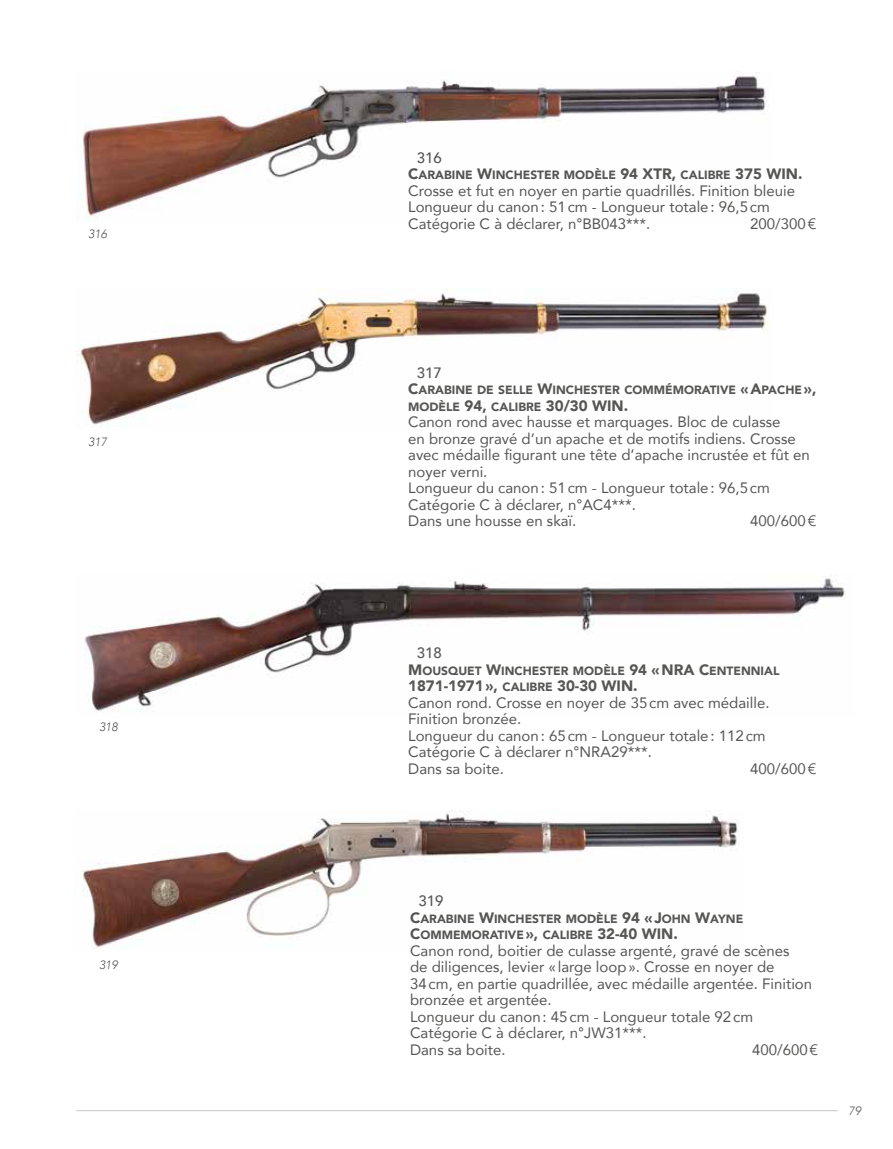
<style>
.page{position:relative;width:893px;height:1149px;background:#fff}
.page>*{position:absolute;margin:0;border:0;box-sizing:border-box;transform-origin:0 0}
.Fiches_Objets_Gras_S{font:15px/16.5px "Avenir";color:#565655}
.Fiches_Objets_Gras_S-2{font:500 15px "Avenir";color:#565655}
.Fiches_Objets_Gras_S-3{font:12px/16.5px "Avenir Black SC800";color:#565655}
.Légendes_Centrée__ob{font:italic 300 12px "Avenir";color:#565655}
.s1{font-size:15px}
.s2{font-family:"Avenir Black SC800"}
.s3{font-family:"Avenir Black SC800";font-size:12px}
</style>
<div class="page">
<img style="left:77px;top:72px;width:691px;height:147px">
<img style="left:77px;top:288px;width:691px;height:138px">
<img style="left:84px;top:575px;width:761px;height:137px">
<img style="left:82px;top:810px;width:656px;height:139px">
<hr style="left:77px;top:1109px;width:761px;height:1px;background:#c5c6c6">
<p class="Légendes_Centrée__ob" style="left:88px;top:227px;width:20px">316</p>
<p class="Légendes_Centrée__ob" style="left:88px;top:435px;width:20px">317</p>
<p class="Légendes_Centrée__ob" style="left:99px;top:719px;width:20px">318</p>
<p class="Légendes_Centrée__ob" style="left:99px;top:957px;width:20px">319</p>
<p class="Fiches_Objets_Gras_S-2" style="left:417px;top:145px;width:27px">316</p>
<p class="Fiches_Objets_Gras_S-3" style="left:408px;top:167px;width:396px"><span class="s1">C</span>ARABINE <span class="s1">W</span>INCHESTER MODÈLE <span class="s1">94 XTR,</span> CALIBRE <span class="s1">375 WIN .</span></p>
<p class="Fiches_Objets_Gras_S" style="left:408px;top:182px;width:388px">Crosse et fut en noyer en partie quadrillés. Finition bleuie<br>Longueur du canon: 51cm - Longueur totale: 96,5cm<br>Catégorie C à déclarer, n°BB043***.</p>
<p class="Fiches_Objets_Gras_S" style="left:750px;top:215px;width:68px">200/300€</p>
<p class="Fiches_Objets_Gras_S-2" style="left:417px;top:359px;width:27px">317</p>
<p class="Fiches_Objets_Gras_S-3" style="left:408px;top:381px;width:410px"><span class="s1">C</span>ARABINE DE SELLE <span class="s1">W</span>INCHESTER COMMÉMORATIVE <span class="s1">« A</span>PACHE <span class="s1">»,<br></span>MODÈLE <span class="s1">94,</span> CALIBRE <span class="s1">30/30 WIN .</span></p>
<p class="Fiches_Objets_Gras_S" style="left:408px;top:413px;width:403px">Canon rond avec hausse et marquages. Bloc de culasse<br>en bronze gravé d’un apache et de motifs indiens. Crosse avec médaille figurant une tête d’apache incrustée et fût en noyer verni.<br>Longueur du canon: 51cm - Longueur totale: 96,5cm Catégorie C à déclarer, n°AC4***.<br>Dans une housse en skaï.</p>
<p class="Fiches_Objets_Gras_S" style="left:750px;top:512px;width:68px">400/600€</p>
<p class="Fiches_Objets_Gras_S-2" style="left:417px;top:640px;width:27px">318</p>
<p class="Fiches_Objets_Gras_S-3" style="left:408px;top:662px;width:262px"><span class="s1">M</span>OUSQUET <span class="s1">W</span>INCHESTER MODÈLE <span class="s1">94 « NRA</span></p>
<p class="Fiches_Objets_Gras_S-3" style="left:699px;top:662px;width:82px"><span class="s1">C</span>ENTENNIAL</p>
<p class="Fiches_Objets_Gras_S" style="left:408px;top:677px;width:363px"><span class="s2">1871-1971»,</span> <span class="s3">CALIBRE</span> <span class="s2">30-30 WIN .<br></span>Canon rond. Crosse en noyer de 35cm avec médaille.<br>Finition bronzée.<br>Longueur du canon: 65cm - Longueur totale: 112cm Catégorie C à déclarer n°NRA29***.<br>Dans sa boite.</p>
<p class="Fiches_Objets_Gras_S" style="left:750px;top:759px;width:68px">400/600€</p>
<p class="Fiches_Objets_Gras_S-2" style="left:419px;top:887px;width:27px">319</p>
<p class="Fiches_Objets_Gras_S-3" style="left:410px;top:909px;width:335px"><span class="s1">C</span>ARABINE <span class="s1">W</span>INCHESTER MODÈLE <span class="s1">94 «J</span>OHN <span class="s1">W</span>AYNE<br><span class="s1">C</span>OMMEMORATIVE <span class="s1">»,</span> CALIBRE <span class="s1">32-40 WIN .</span></p>
<p class="Fiches_Objets_Gras_S" style="left:410px;top:941px;width:404px">Canon rond, boitier de culasse argenté, gravé de scènes<br>de diligences, levier « large loop». Crosse en noyer de 34cm, en partie quadrillée, avec médaille argentée. Finition bronzée et argentée.<br>Longueur du canon: 45cm - Longueur totale 92cm Catégorie C à déclarer, n°JW31***.<br>Dans sa boite.</p>
<p class="Fiches_Objets_Gras_S" style="left:752px;top:1040px;width:68px">400/600€</p>
<p class="Légendes_Centrée__ob" style="left:848px;top:1103px;width:14px">79</p>
</div>
